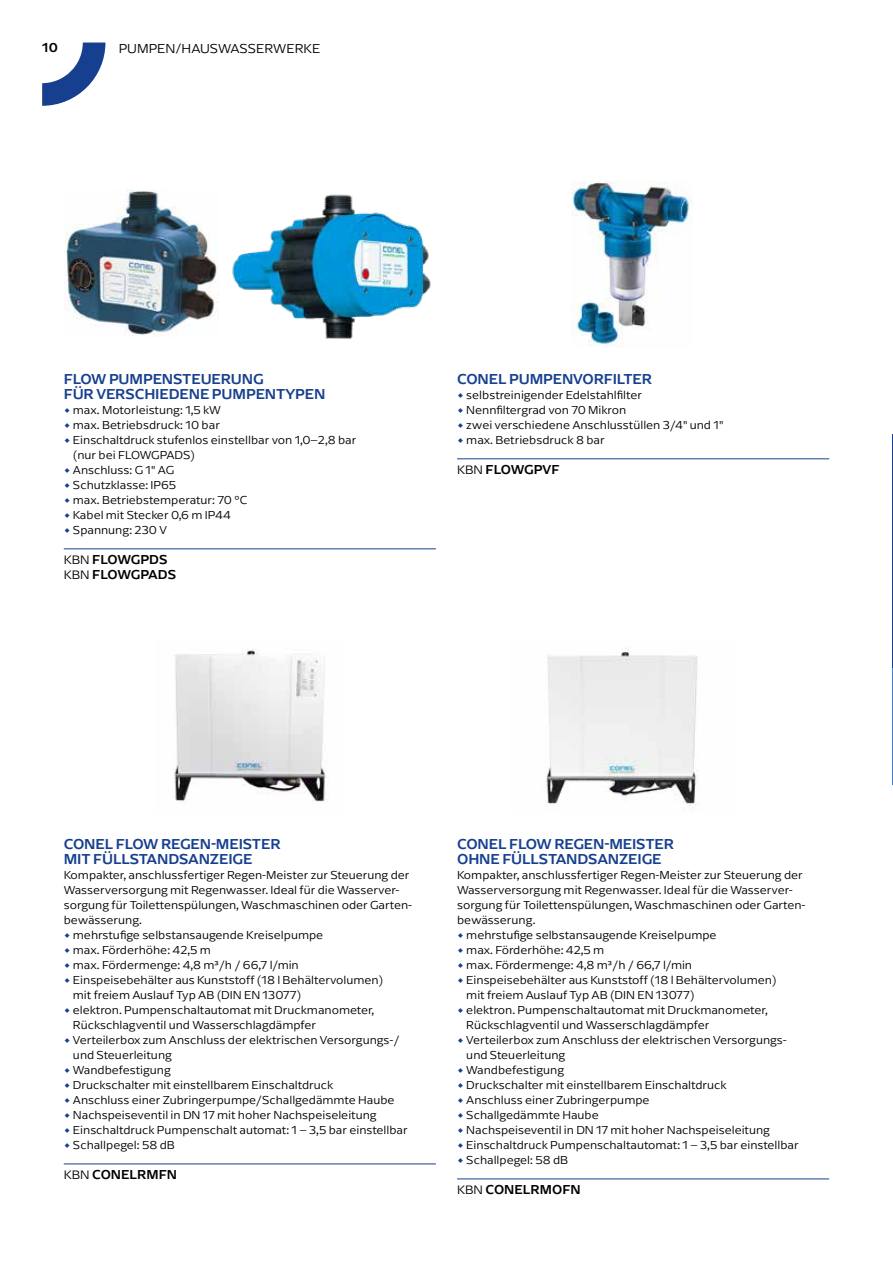
<style>
.page{position:relative;width:893px;height:1263px;background:#fff}
.page>*{position:absolute;margin:0;border:0;box-sizing:border-box;transform-origin:0 0}
.t1{font:500 15px/15px "Arpona Sans";letter-spacing:-.01em;color:#163f8f}
.t2{font:500 13.5px/15px "Arpona Sans";color:#000}
.t3{font:300 13.5px "Arpona Sans";color:#000}
.t4{font:300 12px/15px "Arpona Sans";color:#000}
.s1{font-weight:500;color:#163f8f}
.s2{font-weight:300;font-size:12.75px}
</style>
<div class="page">
<hr style="left:892px;top:435px;width:1px;height:828px;background:#163f8f">
<div style="left:748px;top:670px;width:145px;height:593px;background:#fff"></div>
<img style="left:65px;top:190px;width:154px;height:146px">
<img style="left:232px;top:194px;width:199px;height:145px">
<img style="left:571px;top:182px;width:121px;height:165px">
<hr style="left:64px;top:549px;width:372px;height:1px;background:#163f8f">
<hr style="left:457px;top:459px;width:372px;height:1px;background:#163f8f">
<hr style="left:64px;top:1164px;width:372px;height:1px;background:#163f8f">
<hr style="left:457px;top:1179px;width:372px;height:1px;background:#163f8f">
<img style="left:174px;top:649px;width:155px;height:154px">
<img style="left:546px;top:648px;width:152px;height:161px">
<svg style="left:42px;top:43px;width:63px;height:63px"></svg>
<p class="t2" style="left:42px;top:39px;width:17px">10</p>
<p class="t3" style="left:119px;top:40px;width:203px">PUMPEN/HAUSWASSERWERKE</p>
<p class="t1" style="left:64px;top:371px;width:263px">FLOW PUMPENSTEUERUNG<br>FÜR VERSCHIEDENE PUMPENTYPEN</p>
<p class="t4" style="left:64px;top:402px;width:159px"><span class="s1">•</span> max. Motorleistung: 1,5 kW</p>
<p class="t4" style="left:64px;top:417px;width:158px"><span class="s1">•</span> max. Betriebsdruck: 10 bar</p>
<p class="t4" style="left:73px;top:432px;width:285px;text-indent:-9px"><span class="s1">•</span> Einschaltdruck stufenlos einstellbar von 1,0–2,8 bar (nur bei FLOWGPADS)</p>
<p class="t4" style="left:64px;top:462px;width:112px"><span class="s1">•</span> Anschluss: G 1" AG</p>
<p class="t4" style="left:64px;top:477px;width:114px"><span class="s1">•</span> Schutzklasse: IP65</p>
<p class="t4" style="left:64px;top:492px;width:186px"><span class="s1">•</span> max. Betriebstemperatur: 70 °C</p>
<p class="t4" style="left:64px;top:507px;width:169px"><span class="s1">•</span> Kabel mit Stecker 0,6 m IP44</p>
<p class="t4" style="left:64px;top:522px;width:105px"><span class="s1">•</span> Spannung: 230 V</p>
<p class="t2" style="left:64px;top:551px;width:114px"><span class="s2">KBN</span> FLOWGPDS<br><span class="s2">KBN</span> FLOWGPADS</p>
<p class="t1" style="left:457px;top:371px;width:196px">CONEL PUMPENVORFILTER</p>
<p class="t4" style="left:457px;top:387px;width:186px"><span class="s1">•</span> selbstreinigender Edelstahlfilter</p>
<p class="t4" style="left:457px;top:402px;width:171px"><span class="s1">•</span> Nennfiltergrad von 70 Mikron</p>
<p class="t4" style="left:457px;top:417px;width:268px"><span class="s1">•</span> zwei verschiedene Anschlusstüllen 3/4" und 1"</p>
<p class="t4" style="left:457px;top:432px;width:149px"><span class="s1">•</span> max. Betriebsdruck 8 bar</p>
<p class="t2" style="left:457px;top:461px;width:104px"><span class="s2">KBN</span> FLOWGPVF</p>
<p class="t1" style="left:64px;top:836px;width:218px">CONEL FLOW REGEN-MEISTER<br>MIT FÜLLSTANDSANZEIGE</p>
<p class="t4" style="left:64px;top:867px;width:349px">Kompakter, anschlussfertiger Regen-Meister zur Steuerung der Wasserversorgung mit Regenwasser. Ideal für die Wasserver&shy;sorgung für Toilettenspülungen, Waschmaschinen oder Garten&shy;bewässerung.</p>
<p class="t4" style="left:64px;top:927px;width:261px"><span class="s1">•</span> mehrstufige selbstansaugende Kreiselpumpe</p>
<p class="t4" style="left:64px;top:942px;width:149px"><span class="s1">•</span> max. Förderhöhe: 42,5 m</p>
<p class="t4" style="left:64px;top:957px;width:236px"><span class="s1">•</span> max. Fördermenge: 4,8 m³/h / 66,7 l/min</p>
<p class="t4" style="left:73px;top:972px;width:312px;text-indent:-9px"><span class="s1">•</span> Einspeisebehälter aus Kunststoff (18 l Behältervolumen) mit freiem Auslauf Typ AB (DIN EN 13077)</p>
<p class="t4" style="left:73px;top:1002px;width:303px;text-indent:-9px"><span class="s1">•</span> elektron. Pumpenschaltautomat mit Druckmanometer,<br>Rückschlagventil und Wasserschlagdämpfer</p>
<p class="t4" style="left:73px;top:1032px;width:328px;text-indent:-9px"><span class="s1">•</span> Verteilerbox zum Anschluss der elektrischen Versorgungs-/ und Steuerleitung</p>
<p class="t4" style="left:64px;top:1062px;width:109px"><span class="s1">•</span> Wandbefestigung</p>
<p class="t4" style="left:64px;top:1077px;width:271px"><span class="s1">•</span> Druckschalter mit einstellbarem Einschaltdruck</p>
<p class="t4" style="left:64px;top:1092px;width:332px"><span class="s1">•</span> Anschluss einer Zubringerpumpe/Schallgedämmte Haube</p>
<p class="t4" style="left:64px;top:1107px;width:314px"><span class="s1">•</span> Nachspeiseventil in DN 17 mit hoher Nachspeiseleitung</p>
<p class="t4" style="left:64px;top:1122px;width:346px"><span class="s1">•</span> Einschaltdruck Pumpenschalt automat: 1 – 3,5 bar einstellbar</p>
<p class="t4" style="left:64px;top:1137px;width:113px"><span class="s1">•</span> Schallpegel: 58 dB</p>
<p class="t2" style="left:64px;top:1166px;width:115px"><span class="s2">KBN</span> CONELRMFN</p>
<p class="t1" style="left:457px;top:836px;width:218px">CONEL FLOW REGEN-MEISTER<br>OHNE FÜLLSTANDSANZEIGE</p>
<p class="t4" style="left:457px;top:867px;width:349px">Kompakter, anschlussfertiger Regen-Meister zur Steuerung der Wasserversorgung mit Regenwasser. Ideal für die Wasserver&shy;sorgung für Toilettenspülungen, Waschmaschinen oder Garten&shy;bewässerung.</p>
<p class="t4" style="left:457px;top:927px;width:261px"><span class="s1">•</span> mehrstufige selbstansaugende Kreiselpumpe</p>
<p class="t4" style="left:457px;top:942px;width:149px"><span class="s1">•</span> max. Förderhöhe: 42,5 m</p>
<p class="t4" style="left:457px;top:957px;width:236px"><span class="s1">•</span> max. Fördermenge: 4,8 m³/h / 66,7 l/min</p>
<p class="t4" style="left:466px;top:972px;width:312px;text-indent:-9px"><span class="s1">•</span> Einspeisebehälter aus Kunststoff (18 l Behältervolumen) mit freiem Auslauf Typ AB (DIN EN 13077)</p>
<p class="t4" style="left:466px;top:1002px;width:303px;text-indent:-9px"><span class="s1">•</span> elektron. Pumpenschaltautomat mit Druckmanometer,<br>Rückschlagventil und Wasserschlagdämpfer</p>
<p class="t4" style="left:466px;top:1032px;width:322px;text-indent:-9px"><span class="s1">•</span> Verteilerbox zum Anschluss der elektrischen Versorgungs&shy;und Steuerleitung</p>
<p class="t4" style="left:457px;top:1062px;width:109px"><span class="s1">•</span> Wandbefestigung</p>
<p class="t4" style="left:457px;top:1077px;width:271px"><span class="s1">•</span> Druckschalter mit einstellbarem Einschaltdruck</p>
<p class="t4" style="left:457px;top:1092px;width:194px"><span class="s1">•</span> Anschluss einer Zubringerpumpe</p>
<p class="t4" style="left:457px;top:1107px;width:143px"><span class="s1">•</span> Schallgedämmte Haube</p>
<p class="t4" style="left:457px;top:1122px;width:314px"><span class="s1">•</span> Nachspeiseventil in DN 17 mit hoher Nachspeiseleitung</p>
<p class="t4" style="left:457px;top:1137px;width:343px"><span class="s1">•</span> Einschaltdruck Pumpenschaltautomat: 1 – 3,5 bar einstellbar</p>
<p class="t4" style="left:457px;top:1152px;width:113px"><span class="s1">•</span> Schallpegel: 58 dB</p>
<p class="t2" style="left:457px;top:1181px;width:125px"><span class="s2">KBN</span> CONELRMOFN</p>
</div>
